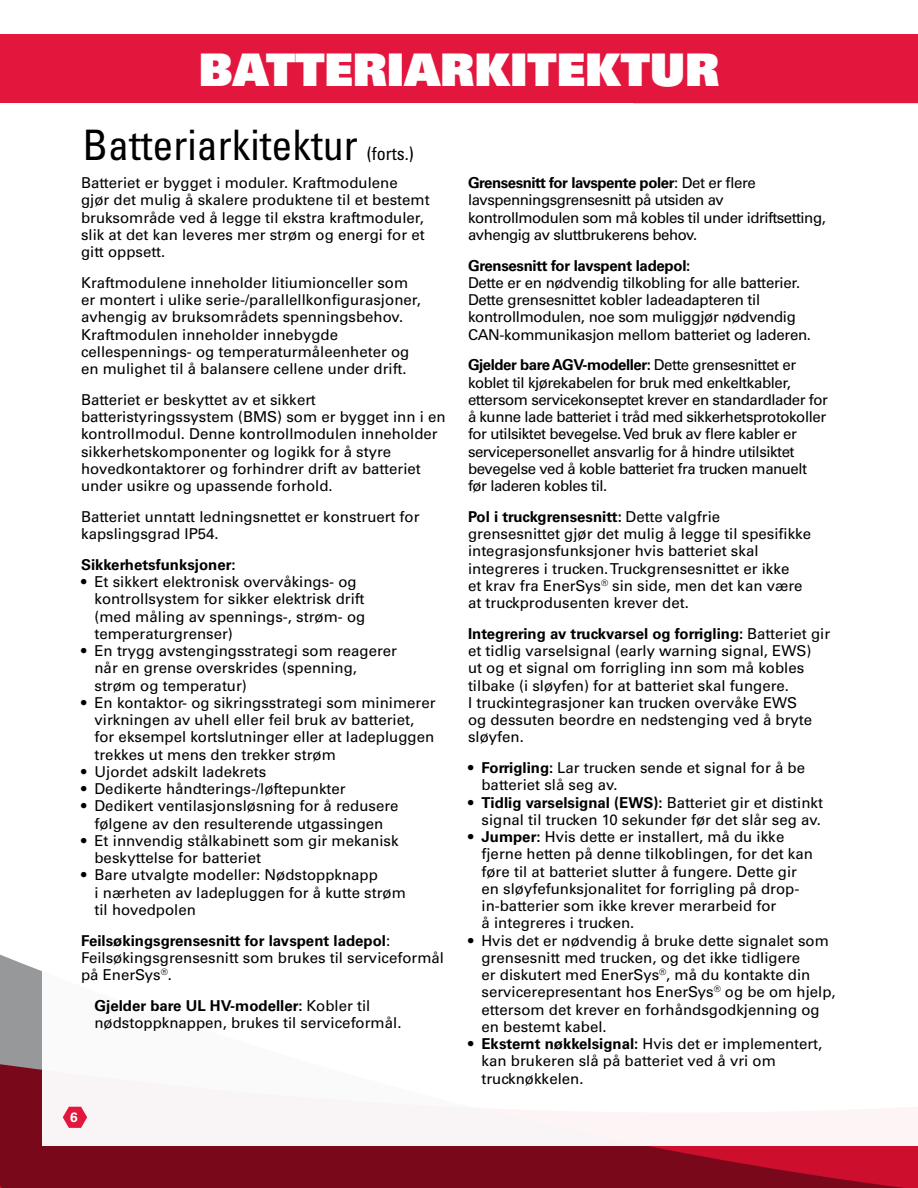
<style>
.page{position:relative;width:918px;height:1188px;background:#fff}
.page>*{position:absolute;margin:0;border:0;box-sizing:border-box;transform-origin:0 0}
.t1{font:45px "Univers LT Std X Black";color:#fff}
.Labels{font:condensed 42px "Univers LT Std";color:#000}
.Labels-2{font:condensed 18px "Univers LT Std";color:#000}
.Labels-3{font:15px/17.2px "Univers LT Std";color:#000}
.Labels-4{font:15px/17.2px "Univers LT Std";letter-spacing:-.03em;color:#000}
.Labels-5{font:15px/17.2px "Univers LT Std";letter-spacing:-.02em;color:#000}
.Labels-6{font:700 15px "Univers LT Std";color:#000}
.t2{font:700 13.5px "Univers LT Std";color:#fff}
.s1{font-weight:700}
</style>
<div class="page">
<svg style="left:0;top:954px;width:918px;height:234px;background:#88182b"></svg>
<div style="left:42px;top:857px;width:876px;height:289px;background:#fff"></div>
<div style="left:0;top:35px;width:918px;height:68px;background:#e3173e"></div>
<svg style="left:63px;top:1107px;width:24px;height:21px"></svg>
<p class="t1" style="left:199px;top:40px;width:522px">BATTERIARKITEKTUR</p>
<p class="Labels" style="left:82px;top:118px;width:277px">Batteriarkitektur</p>
<p class="Labels-2" style="left:367px;top:142px;width:48px">(forts.)</p>
<p class="Labels-3" style="left:81px;top:174px;width:350px">Batteriet er bygget i moduler. Kraftmodulene gjør det mulig å skalere produktene til et bestemt bruksområde ved å legge til ekstra kraftmoduler, slik at det kan leveres mer strøm og energi for et gitt oppsett.</p>
<p class="Labels-3" style="left:81px;top:274px;width:342px">Kraftmodulene inneholder litiumionceller som er montert i ulike serie-/parallellkonfigurasjoner, avhengig av bruksområdets spenningsbehov.<br>Kraftmodulen inneholder innebygde cellespennings- og temperaturmåleenheter og en mulighet til å balansere cellene under drift.</p>
<p class="Labels-3" style="left:81px;top:391px;width:366px">Batteriet er beskyttet av et sikkert batteristyringssystem (BMS) som er bygget inn i en kontrollmodul. Denne kontrollmodulen inneholder sikkerhetskomponenter og logikk for å styre hovedkontaktorer og forhindrer drift av batteriet under usikre og upassende forhold.</p>
<p class="Labels-3" style="left:81px;top:508px;width:340px">Batteriet unntatt ledningsnettet er konstruert for kapslingsgrad IP54.</p>
<p class="Labels-6" style="left:81px;top:556px;width:156px">Sikkerhetsfunksjoner:</p>
<p class="Labels-3" style="left:94px;top:573px;width:272px;text-indent:-14px">• Et sikkert elektronisk overvåkings- og kontrollsystem for sikker elektrisk drift (med måling av spennings-, strøm- og temperaturgrenser)</p>
<p class="Labels-3" style="left:94px;top:642px;width:304px;text-indent:-14px">• En trygg avstengingsstrategi som reagerer når en grense overskrides (spenning, strøm og temperatur)</p>
<p class="Labels-3" style="left:94px;top:694px;width:343px;text-indent:-14px">• En kontaktor- og sikringsstrategi som minimerer virkningen av uhell eller feil bruk av batteriet, for eksempel kortslutninger eller at ladepluggen trekkes ut mens den trekker strøm</p>
<p class="Labels-3" style="left:81px;top:763px;width:187px">• Ujordet adskilt ladekrets</p>
<p class="Labels-3" style="left:81px;top:780px;width:266px">• Dedikerte håndterings-/løftepunkter</p>
<p class="Labels-3" style="left:81px;top:798px;width:319px;text-align:center">• Dedikert ventilasjonsløsning for å redusere følgene av den resulterende utgassingen</p>
<p class="Labels-3" style="left:94px;top:832px;width:306px;text-indent:-14px">• Et innvendig stålkabinett som gir mekanisk beskyttelse for batteriet</p>
<p class="Labels-3" style="left:94px;top:867px;width:313px;text-indent:-14px">• Bare utvalgte modeller: Nødstoppknapp<br>i nærheten av ladepluggen for å kutte strøm til hovedpolen</p>
<p class="Labels-3" style="left:81px;top:932px;width:365px"><span class="s1">Feilsøkingsgrensesnitt for lavspent ladepol</span>:<br>Feilsøkingsgrensesnitt som brukes til serviceformål på EnerSys<sup>®</sup>.</p>
<p class="Labels-3" style="left:94px;top:997px;width:309px"><span class="s1">Gjelder bare UL HV-modeller:</span> Kobler til nødstoppknappen, brukes til serviceformål.</p>
<p class="t2" style="left:70px;top:1110px;width:9px">6</p>
<p class="Labels-4" style="left:468px;top:174px;width:359px"><span class="s1">Grensesnitt for lavspente poler</span>: Det er flere lavspenningsgrensesnitt på utsiden av kontrollmodulen som må kobles til under idriftsetting, avhengig av sluttbrukerens behov.</p>
<p class="Labels-5" style="left:468px;top:257px;width:345px"><span class="s1">Grensesnitt for lavspent ladepol:<br></span>Dette er en nødvendig tilkobling for alle batterier.<br>Dette grensesnittet kobler ladeadapteren til kontrollmodulen, noe som muliggjør nødvendig CAN-kommunikasjon mellom batteriet og laderen.</p>
<p class="Labels-4" style="left:468px;top:357px;width:361px"><span class="s1">Gjelder bare AGV-modeller:</span> Dette grensesnittet er koblet til kjørekabelen for bruk med enkeltkabler, ettersom servicekonseptet krever en standardlader for å kunne lade batteriet i tråd med sikkerhetsprotokoller for utilsiktet bevegelse. Ved bruk av flere kabler er servicepersonellet ansvarlig for å hindre utilsiktet bevegelse ved å koble batteriet fra trucken manuelt før laderen kobles til.</p>
<p class="Labels-3" style="left:468px;top:508px;width:345px"><span class="s1">Pol i truckgrensesnitt:</span> Dette valgfrie grensesnittet gjør det mulig å legge til spesifikke integrasjonsfunksjoner hvis batteriet skal integreres i trucken. Truckgrensesnittet er ikke<br>et krav fra EnerSys<sup>®</sup> sin side, men det kan være at truckprodusenten krever det.</p>
<p class="Labels-3" style="left:468px;top:625px;width:364px"><span class="s1">Integrering av truckvarsel og forrigling:</span> Batteriet gir et tidlig varselsignal (early warning signal, EWS)<br>ut og et signal om forrigling inn som må kobles tilbake (i sløyfen) for at batteriet skal fungere.<br>I truckintegrasjoner kan trucken overvåke EWS<br>og dessuten beordre en nedstenging ved å bryte sløyfen.</p>
<p class="Labels-3" style="left:482px;top:759px;width:325px;text-indent:-14px"><span class="s1">• Forrigling:</span> Lar trucken sende et signal for å be batteriet slå seg av.</p>
<p class="Labels-3" style="left:468px;top:794px;width:357px;text-align:right"><span class="s1">• Tidlig varselsignal (EWS):</span> Batteriet gir et distinkt signal til trucken 10 sekunder før det slår seg av.</p>
<p class="Labels-3" style="left:482px;top:828px;width:333px;text-indent:-14px"><span class="s1">• Jumper:</span> Hvis dette er installert, må du ikke fjerne hetten på denne tilkoblingen, for det kan føre til at batteriet slutter å fungere. Dette gir en sløyfefunksjonalitet for forrigling på drop&shy;in-batterier som ikke krever merarbeid for<br>å integreres i trucken.</p>
<p class="Labels-3" style="left:482px;top:932px;width:356px;text-indent:-14px">• Hvis det er nødvendig å bruke dette signalet som grensesnitt med trucken, og det ikke tidligere<br>er diskutert med EnerSys<sup>®</sup>, må du kontakte din servicerepresentant hos EnerSys<sup>®</sup> og be om hjelp, ettersom det krever en forhåndsgodkjenning og en bestemt kabel.</p>
<p class="Labels-3" style="left:482px;top:1035px;width:342px;text-indent:-14px"><span class="s1">• Eksternt nøkkelsignal:</span> Hvis det er implementert, kan brukeren slå på batteriet ved å vri om trucknøkkelen.</p>
</div>
